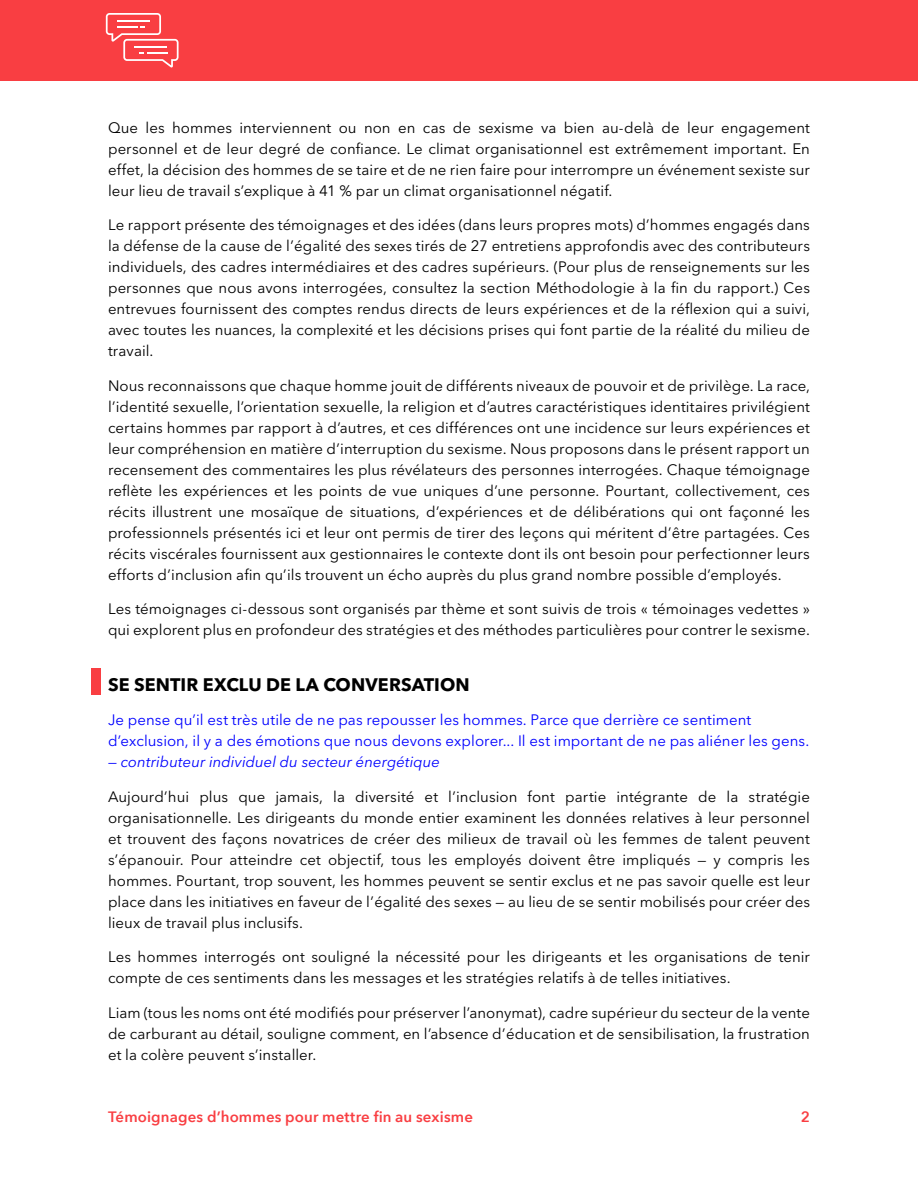
<style>
.page{position:relative;width:918px;height:1188px;background:#fff}
.page>*{position:absolute;margin:0;border:0;box-sizing:border-box;transform-origin:0 0}
.bold_heading{font:700 18px "Avenir Next LT Pro";letter-spacing:.005em;color:#000}
.Paragraph_Style_1{font:15px/21px "Avenir Next LT Pro";letter-spacing:.005em;color:#000;text-align:justify}
.Main_Paragraphs{font:15px/21px "Avenir Next LT Pro";letter-spacing:.005em;color:#000;text-align:justify}
.Main_Paragraphs-2{font:15px/21px "Avenir Next LT Pro";letter-spacing:.005em;color:#00f}
.Main_Paragraphs-3{font:italic 15px "Avenir Next LT Pro";letter-spacing:.005em;color:#00f}
.t1{font:600 15px "Avenir Next";letter-spacing:.01em;color:#f93e42}
</style>
<div class="page">
<div style="left:0;top:0;width:918px;height:81px;background:#f93e42"></div>
<svg style="left:106px;top:13px;width:73px;height:55px"></svg>
<div style="left:91px;top:669px;width:10px;height:26px;background:#f93e42"></div>
<p class="Paragraph_Style_1" style="left:108px;top:117px;width:703px">Que les hommes interviennent ou non en cas de sexisme va bien au-delà de leur engagement personnel et de leur degré de confiance. Le climat organisationnel est extrêmement important. En effet, la décision des hommes de se taire et de ne rien faire pour interrompre un événement sexiste sur leur lieu de travail s’explique à 41 % par un climat organisationnel négatif.</p>
<p class="Paragraph_Style_1" style="left:108px;top:215px;width:704px">Le rapport présente des témoignages et des idées (dans leurs propres mots) d’hommes engagés dans la défense de la cause de l’égalité des sexes tirés de 27 entretiens approfondis avec des contributeurs individuels, des cadres intermédiaires et des cadres supérieurs. (Pour plus de renseignements sur les personnes que nous avons interrogées, consultez la section Méthodologie à la fin du rapport.) Ces entrevues fournissent des comptes rendus directs de leurs expériences et de la réflexion qui a suivi, avec toutes les nuances, la complexité et les décisions prises qui font partie de la réalité du milieu de travail.</p>
<p class="Paragraph_Style_1" style="left:108px;top:375px;width:704px">Nous reconnaissons que chaque homme jouit de différents niveaux de pouvoir et de privilège. La race, l’identité sexuelle, l’orientation sexuelle, la religion et d’autres caractéristiques identitaires privilégient certains hommes par rapport à d’autres, et ces différences ont une incidence sur leurs expériences et leur compréhension en matière d’interruption du sexisme. Nous proposons dans le présent rapport un recensement des commentaires les plus révélateurs des personnes interrogées. Chaque témoignage reflète les expériences et les points de vue uniques d’une personne. Pourtant, collectivement, ces récits illustrent une mosaïque de situations, d’expériences et de délibérations qui ont façonné les professionnels présentés ici et leur ont permis de tirer des leçons qui méritent d’être partagées. Ces récits viscérales fournissent aux gestionnaires le contexte dont ils ont besoin pour perfectionner leurs efforts d’inclusion afin qu’ils trouvent un écho auprès du plus grand nombre possible d’employés.</p>
<p class="Paragraph_Style_1" style="left:108px;top:599px;width:704px">Les témoignages ci-dessous sont organisés par thème et sont suivis de trois « témoinages vedettes » qui explorent plus en profondeur des stratégies et des méthodes particulières pour contrer le sexisme.</p>
<p class="bold_heading" style="left:108px;top:673px;width:363px">SE SENTIR EXCLU DE LA CONVERSATION</p>
<p class="Main_Paragraphs-2" style="left:108px;top:710px;width:703px">Je pense qu’il est très utile de ne pas repousser les hommes. Parce que derrière ce sentiment d’exclusion, il y a des émotions que nous devons explorer... Il est important de ne pas aliéner les gens.</p>
<p class="Main_Paragraphs-3" style="left:108px;top:753px;width:334px">— contributeur individuel du secteur énergétique</p>
<p class="Main_Paragraphs" style="left:108px;top:786px;width:704px">Aujourd’hui plus que jamais, la diversité et l’inclusion font partie intégrante de la stratégie organisationnelle. Les dirigeants du monde entier examinent les données relatives à leur personnel et trouvent des façons novatrices de créer des milieux de travail où les femmes de talent peuvent s’épanouir. Pour atteindre cet objectif, tous les employés doivent être impliqués — y compris les hommes. Pourtant, trop souvent, les hommes peuvent se sentir exclus et ne pas savoir quelle est leur place dans les initiatives en faveur de l’égalité des sexes — au lieu de se sentir mobilisés pour créer des lieux de travail plus inclusifs.</p>
<p class="Main_Paragraphs" style="left:108px;top:947px;width:704px">Les hommes interrogés ont souligné la nécessité pour les dirigeants et les organisations de tenir compte de ces sentiments dans les messages et les stratégies relatifs à de telles initiatives.</p>
<p class="Main_Paragraphs" style="left:108px;top:1002px;width:704px">Liam (tous les noms ont été modifiés pour préserver l’anonymat), cadre supérieur du secteur de la vente de carburant au détail, souligne comment, en l’absence d’éducation et de sensibilisation, la frustration et la colère peuvent s’installer.</p>
<p class="t1" style="left:108px;top:1104px;width:367px">Témoignages d’hommes pour mettre fin au sexisme</p>
<p class="t1" style="left:801px;top:1104px;width:11px">2</p>
</div>
